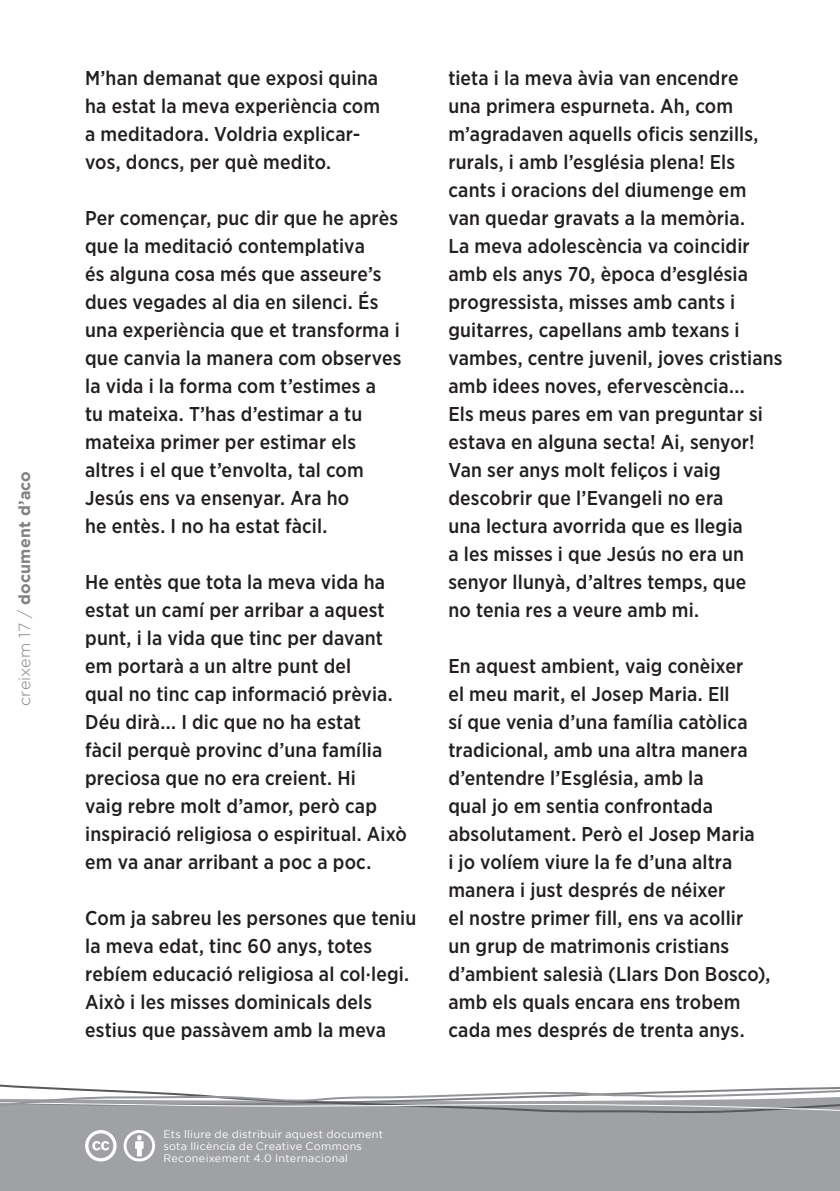
<style>
.page{position:relative;width:840px;height:1191px;background:#fff}
.page>*{position:absolute;margin:0;border:0;box-sizing:border-box;transform-origin:0 0}
.t1{font:500 20px/28px "Gotham Narrow";letter-spacing:.01em;color:#231f20}
.t2{font:700 16px "Gotham";letter-spacing:.02em;color:#808285}
.t3{font:10.8px/12px "Gotham";letter-spacing:.025em;color:#fff}
.s1{font-weight:300}
</style>
<div class="page">
<div style="left:0;top:1115px;width:839px;height:76px;background:#a0a1a5"></div>
<svg style="left:85px;top:1130px;width:32px;height:31px"></svg>
<svg style="left:123px;top:1130px;width:32px;height:31px"></svg>
<svg style="left:0;top:1084px;width:839px;height:31px"></svg>
<p class="t2" style="left:15px;top:706px;width:236px;rotate:-90deg"><span class="s1">creixem 17 /</span> document d’aco</p>
<p class="t1" style="left:85px;top:63px;width:296px">M’han demanat que exposi quina ha estat la meva experiència com a meditadora. Voldria explicar&shy;vos, doncs, per què medito.</p>
<p class="t1" style="left:85px;top:203px;width:317px">Per començar, puc dir que he après que la meditació contemplativa<br>és alguna cosa més que asseure’s dues vegades al dia en silenci. És una experiència que et transforma i que canvia la manera com observes la vida i la forma com t’estimes a<br>tu mateixa. T’has d’estimar a tu mateixa primer per estimar els altres i el que t’envolta, tal com<br>Jesús ens va ensenyar. Ara ho<br>he entès. I no ha estat fàcil.</p>
<p class="t1" style="left:85px;top:567px;width:323px">He entès que tota la meva vida ha estat un camí per arribar a aquest punt, i la vida que tinc per davant em portarà a un altre punt del<br>qual no tinc cap informació prèvia.<br>Déu dirà... I dic que no ha estat<br>fàcil perquè provinc d’una família preciosa que no era creient. Hi<br>vaig rebre molt d’amor, però cap inspiració religiosa o espiritual. Això em va anar arribant a poc a poc.</p>
<p class="t1" style="left:85px;top:903px;width:332px">Com ja sabreu les persones que teniu la meva edat, tinc 60 anys, totes rebíem educació religiosa al col·legi.<br>Això i les misses dominicals dels estius que passàvem amb la meva</p>
<p class="t1" style="left:448px;top:63px;width:335px">tieta i la meva àvia van encendre<br>una primera espurneta. Ah, com m’agradaven aquells oficis senzills, rurals, i amb l’església plena! Els cants i oracions del diumenge em van quedar gravats a la memòria.<br>La meva adolescència va coincidir amb els anys 70, època d’església progressista, misses amb cants i guitarres, capellans amb texans i vambes, centre juvenil, joves cristians amb idees noves, efervescència...<br>Els meus pares em van preguntar si estava en alguna secta! Ai, senyor!<br>Van ser anys molt feliços i vaig descobrir que l’Evangeli no era<br>una lectura avorrida que es llegia<br>a les misses i que Jesús no era un senyor llunyà, d’altres temps, que<br>no tenia res a veure amb mi.</p>
<p class="t1" style="left:448px;top:651px;width:323px">En aquest ambient, vaig conèixer<br>el meu marit, el Josep Maria. Ell<br>sí que venia d’una família catòlica tradicional, amb una altra manera d’entendre l’Església, amb la<br>qual jo em sentia confrontada absolutament. Però el Josep Maria<br>i jo volíem viure la fe d’una altra manera i just després de néixer<br>el nostre primer fill, ens va acollir<br>un grup de matrimonis cristians d’ambient salesià (Llars Don Bosco), amb els quals encara ens trobem cada mes després de trenta anys.</p>
<p class="t3" style="left:163px;top:1128px;width:221px">Ets lliure de distribuir aquest document sota llicència de Creative Commons<br>Reconeixement 4.0 Internacional</p>
</div>
